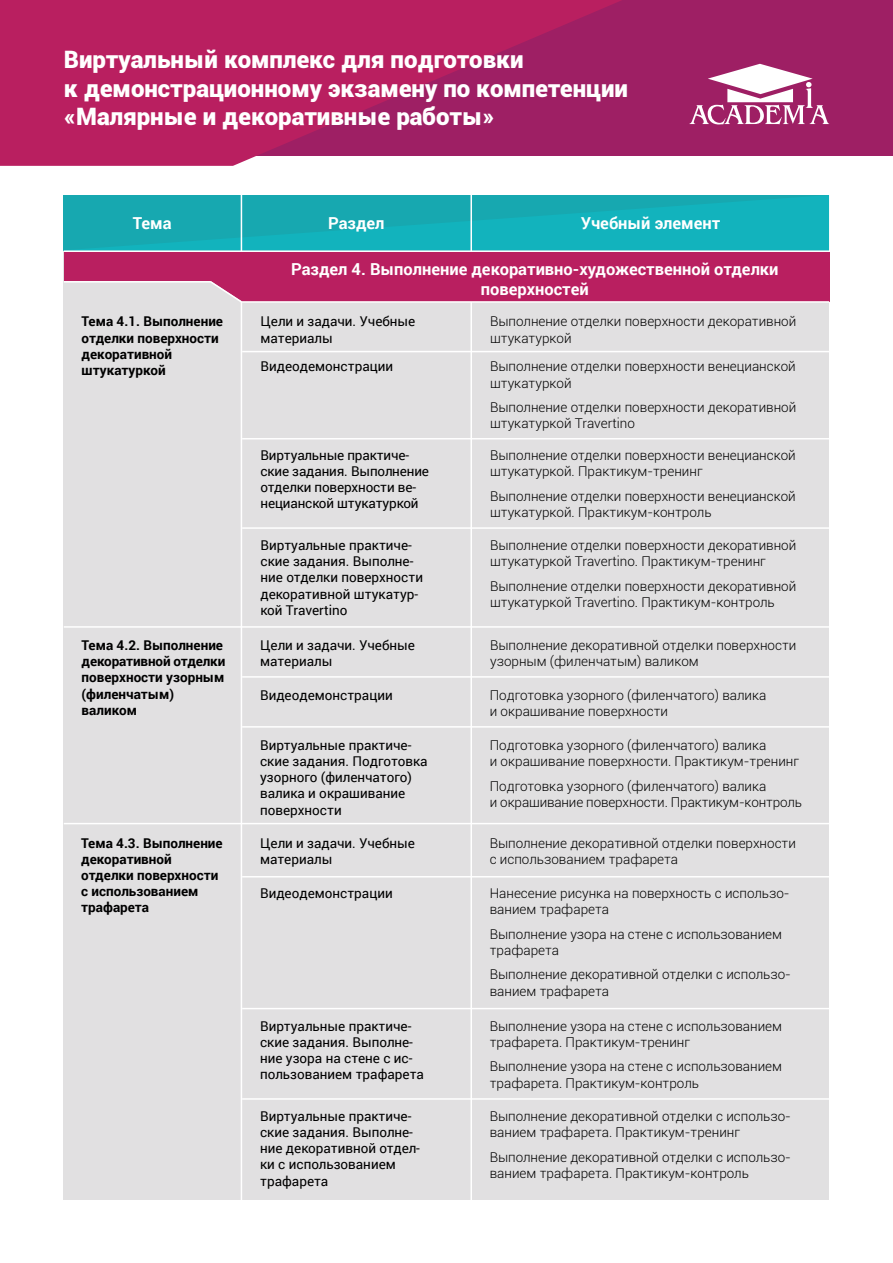
<style>
.page{position:relative;width:893px;height:1263px;background:#fff}
.page>*{position:absolute;margin:0;border:0;box-sizing:border-box;transform-origin:0 0}
.t1{font:900 24px/28.8px "Roboto";color:#fff}
.t2{font:700 16.5px/19.8px "Roboto";color:#fff;text-align:center}
.t3{font:300 13.5px/16.2px "Roboto";color:#000}
.t4{font:13.5px/16.2px "Roboto";color:#000}
.t5{font:700 13.5px/16.2px "Roboto";color:#000}
</style>
<div class="page">
<div style="left:0;top:0;width:893px;height:156px;background:#9e1f64"></div>
<svg style="left:0;top:0;width:622px;height:166px;fill:#b91f60"></svg>
<div style="left:64px;top:197px;width:765px;height:1002px;background:#e1e0e1"></div>
<div style="left:64px;top:195px;width:765px;height:55px;background:#15adb6"></div>
<hr style="left:241px;top:195px;width:1px;height:1066px;background:#fff">
<hr style="left:64px;top:250px;width:769px;height:2px;background:#fff">
<hr style="left:470px;top:181px;width:2px;height:1081px;background:#fff">
<svg style="left:689px;top:64px;width:140px;height:60px"></svg>
<div style="left:242px;top:252px;width:587px;height:49px;background:#b91f60"></div>
<div style="left:64px;top:252px;width:190px;height:29px;background:#b91f60"></div>
<hr style="left:242px;top:301px;width:587px;height:2px;background:#fff">
<hr style="left:64px;top:281px;width:147px;height:2px;background:#fff">
<svg style="left:209px;top:281px;width:43px;height:22px"></svg>
<hr style="left:242px;top:351px;width:587px;height:1px;background:#fff">
<hr style="left:242px;top:438px;width:587px;height:1px;background:#fff">
<hr style="left:242px;top:527px;width:587px;height:2px;background:#fff">
<hr style="left:242px;top:726px;width:587px;height:2px;background:#fff">
<hr style="left:242px;top:876px;width:587px;height:1px;background:#fff">
<hr style="left:242px;top:1008px;width:587px;height:1px;background:#fff">
<hr style="left:242px;top:1098px;width:587px;height:2px;background:#fff">
<hr style="left:242px;top:676px;width:587px;height:2px;background:#fff">
<hr style="left:64px;top:823px;width:765px;height:1px;background:#fff">
<hr style="left:64px;top:626px;width:765px;height:2px;background:#fff">
<h1 class="t1" style="left:64px;top:44px;width:566px">Виртуальный комплекс для подготовки<br>к демонстрационному экзамену по компетенции «Малярные и декоративные работы»</h1>
<p class="t2" style="left:133px;top:213px;width:40px">Тема</p>
<p class="t2" style="left:328px;top:213px;width:58px">Раздел</p>
<p class="t2" style="left:581px;top:213px;width:141px">Учебный элемент</p>
<p class="t5" style="left:82px;top:313px;width:143px">Тема 4.1. Выполнение отделки поверхности декоративной штукатуркой</p>
<p class="t5" style="left:82px;top:637px;width:145px">Тема 4.2. Выполнение декоративной отделки поверхности узорным (филенчатым) валиком</p>
<p class="t5" style="left:81px;top:835px;width:143px">Тема 4.3. Выполнение декоративной отделки поверхности с использованием трафарета</p>
<p class="t2" style="left:291px;top:259px;width:489px">Раздел 4. Выполнение декоративно-художественной отделки поверхностей</p>
<p class="t4" style="left:260px;top:313px;width:156px">Цели и задачи. Учебные материалы</p>
<p class="t3" style="left:490px;top:313px;width:308px">Выполнение отделки поверхности декоративной штукатуркой</p>
<p class="t4" style="left:260px;top:358px;width:134px">Видеодемонстрации</p>
<p class="t3" style="left:490px;top:358px;width:307px">Выполнение отделки поверхности венецианской штукатуркой</p>
<p class="t3" style="left:490px;top:399px;width:308px">Выполнение отделки поверхности декоративной штукатуркой Travertinо</p>
<p class="t4" style="left:260px;top:447px;width:170px">Виртуальные практиче&shy;ские задания. Выполнение отделки поверхности ве&shy;нецианской штукатуркой</p>
<p class="t3" style="left:490px;top:446px;width:307px">Выполнение отделки поверхности венецианской штукатуркой. Практикум-тренинг</p>
<p class="t3" style="left:490px;top:487px;width:307px">Выполнение отделки поверхности венецианской штукатуркой. Практикум-контроль</p>
<p class="t4" style="left:260px;top:537px;width:164px">Виртуальные практиче&shy;ские задания. Выполне&shy;ние отделки поверхности декоративной штукатур&shy;кой Travertino</p>
<p class="t3" style="left:490px;top:537px;width:308px">Выполнение отделки поверхности декоративной штукатуркой Travertino. Практикум-тренинг</p>
<p class="t3" style="left:490px;top:577px;width:308px">Выполнение отделки поверхности декоративной штукатуркой Travertino. Практикум-контроль</p>
<p class="t4" style="left:260px;top:637px;width:156px">Цели и задачи. Учебные материалы</p>
<p class="t3" style="left:490px;top:636px;width:308px">Выполнение декоративной отделки поверхности узорным (филенчатым) валиком</p>
<p class="t4" style="left:260px;top:687px;width:134px">Видеодемонстрации</p>
<p class="t3" style="left:490px;top:687px;width:278px">Подготовка узорного (филенчатого) валика и окрашивание поверхности</p>
<p class="t4" style="left:260px;top:737px;width:169px">Виртуальные практиче&shy;ские задания. Подготовка узорного (филенчатого) валика и окрашивание поверхности</p>
<p class="t3" style="left:490px;top:736px;width:311px">Подготовка узорного (филенчатого) валика<br>и окрашивание поверхности. Практикум-тренинг</p>
<p class="t3" style="left:490px;top:777px;width:314px">Подготовка узорного (филенчатого) валика<br>и окрашивание поверхности. Практикум-контроль</p>
<p class="t4" style="left:260px;top:835px;width:156px">Цели и задачи. Учебные материалы</p>
<p class="t3" style="left:490px;top:834px;width:308px">Выполнение декоративной отделки поверхности с использованием трафарета</p>
<p class="t4" style="left:260px;top:885px;width:134px">Видеодемонстрации</p>
<p class="t3" style="left:490px;top:884px;width:301px">Нанесение рисунка на поверхность с использо&shy;ванием трафарета</p>
<p class="t3" style="left:490px;top:925px;width:294px">Выполнение узора на стене с использованием трафарета</p>
<p class="t3" style="left:490px;top:966px;width:303px">Выполнение декоративной отделки с использо&shy;ванием трафарета</p>
<p class="t4" style="left:260px;top:1018px;width:165px">Виртуальные практиче&shy;ские задания. Выполне&shy;ние узора на стене с ис&shy;пользованием трафарета</p>
<p class="t3" style="left:490px;top:1017px;width:294px">Выполнение узора на стене с использованием трафарета. Практикум-тренинг</p>
<p class="t3" style="left:490px;top:1058px;width:294px">Выполнение узора на стене с использованием трафарета. Практикум-контроль</p>
<p class="t4" style="left:260px;top:1108px;width:161px">Виртуальные практиче&shy;ские задания. Выполне&shy;ние декоративной отдел&shy;ки с использованием трафарета</p>
<p class="t3" style="left:490px;top:1107px;width:303px">Выполнение декоративной отделки с использо&shy;ванием трафарета. Практикум-тренинг</p>
<p class="t3" style="left:490px;top:1148px;width:303px">Выполнение декоративной отделки с использо&shy;ванием трафарета. Практикум-контроль</p>
</div>
